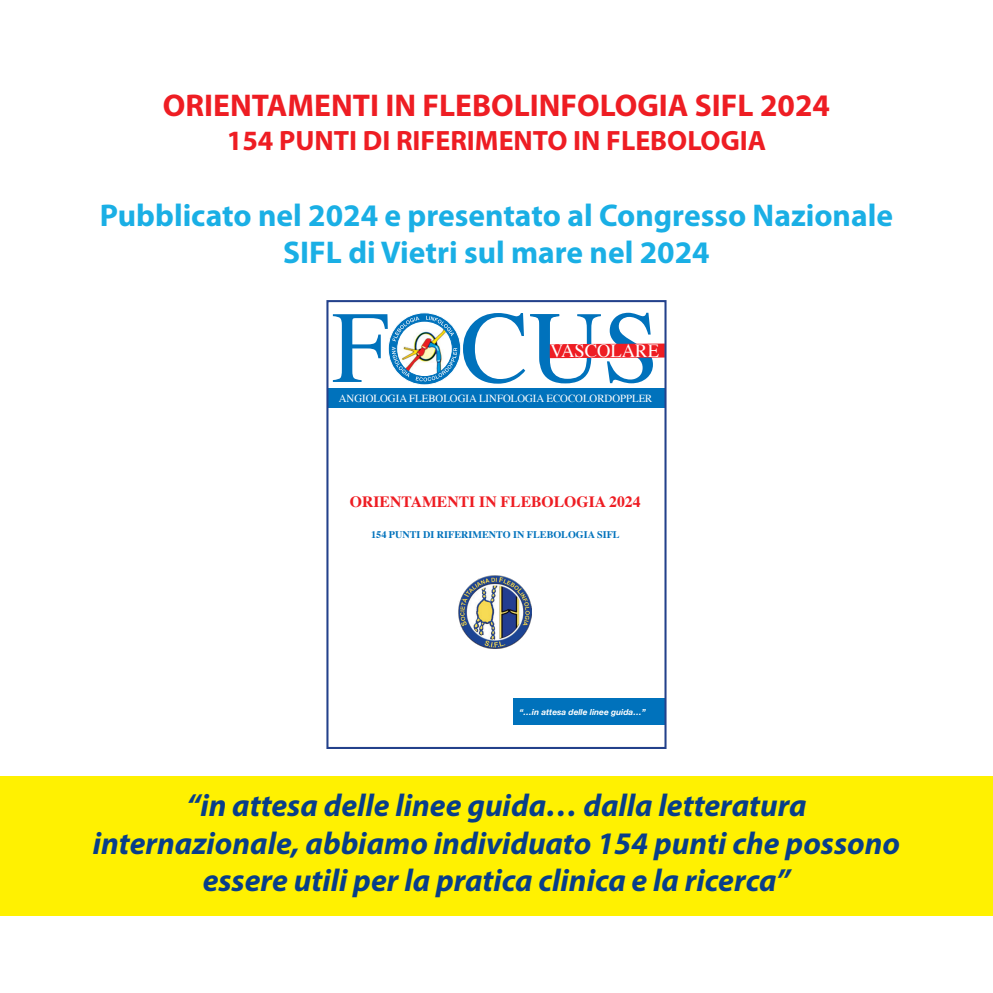
<style>
.page{position:relative;width:993px;height:993px;background:#fff}
.page>*{position:absolute;margin:0;border:0;box-sizing:border-box;transform-origin:0 0}
.t1{font:102.38px "Times";color:#0072bc}
.t2{font:italic 700 31.5px/37.8px "Myriad Pro";color:#083e89;text-align:center}
.t3{font:700 31.5px/37.8px "Myriad Pro";color:#1aafe5;text-align:center}
.t4{font:700 31.5px "Myriad Pro";color:#ee1d23}
.t5{font:700 28px "Myriad Pro";color:#ee1d23}
.t6{font:18.55px "Times";color:#fff}
.t7{font:700 15.75px "Times";color:#ee1d23}
.t8{font:10.85px "Times";color:#fff}
.t9{font:700 10.15px "Times";color:#0072bc}
.t10{font:italic 700 8.4px "Helvetica Neue";color:#fff}
</style>
<div class="page">
<div style="left:0;top:776px;width:992px;height:139px;background:#fff101"></div>
<svg style="left:388px;top:313px;width:72px;height:72px"></svg>
<div style="left:388px;top:312px;width:73px;height:73px;border:1px solid #fff;border-radius:50%"></div>
<img style="left:391px;top:316px;width:66px;height:65px">
<div style="left:328px;top:388px;width:336px;height:19px;background:#0072bc"></div>
<svg style="left:530px;top:314px;width:133px;height:50px"></svg>
<img style="left:458px;top:575px;width:73px;height:73px">
<div style="left:513px;top:698px;width:151px;height:26px;background:#0072bc"></div>
<div style="left:326px;top:300px;width:340px;height:448px;border:2px solid #23418b"></div>
<p class="t4" style="left:163px;top:88px;width:668px">ORIENTAMENTI IN FLEBOLINFOLOGIA SIFL 2024</p>
<p class="t5" style="left:227px;top:125px;width:540px">154 PUNTI DI RIFERIMENTO IN FLEBOLOGIA</p>
<p class="t3" style="left:100px;top:196px;width:794px">Pubblicato nel 2024 e presentato al Congresso Nazionale<br>SIFL di Vietri sul mare nel 2024</p>
<h1 class="t1" style="left:460px;top:252px;width:201px">CUS</h1>
<h1 class="t1" style="left:331px;top:252px;width:58px">F</h1>
<p class="t8" style="left:339px;top:388px;width:315px">ANGIOLOGIA FLEBOLOGIA LINFOLOGIA ECOCOLORDOPPLER</p>
<p class="t6" style="left:550px;top:333px;width:110px">VASCOLARE</p>
<p class="t7" style="left:350px;top:486px;width:292px">ORIENTAMENTI IN FLEBOLOGIA 2024</p>
<p class="t9" style="left:371px;top:524px;width:250px">154 PUNTI DI RIFERIMENTO IN FLEBOLOGIA SIFL</p>
<p class="t10" style="left:519px;top:704px;width:128px">“…in attesa delle linee guida…”</p>
<p class="t2" style="left:93px;top:786px;width:808px">“in attesa delle linee guida… dalla letteratura internazionale, abbiamo individuato 154 punti che possono essere utili per la pratica clinica e la ricerca”</p>
</div>
